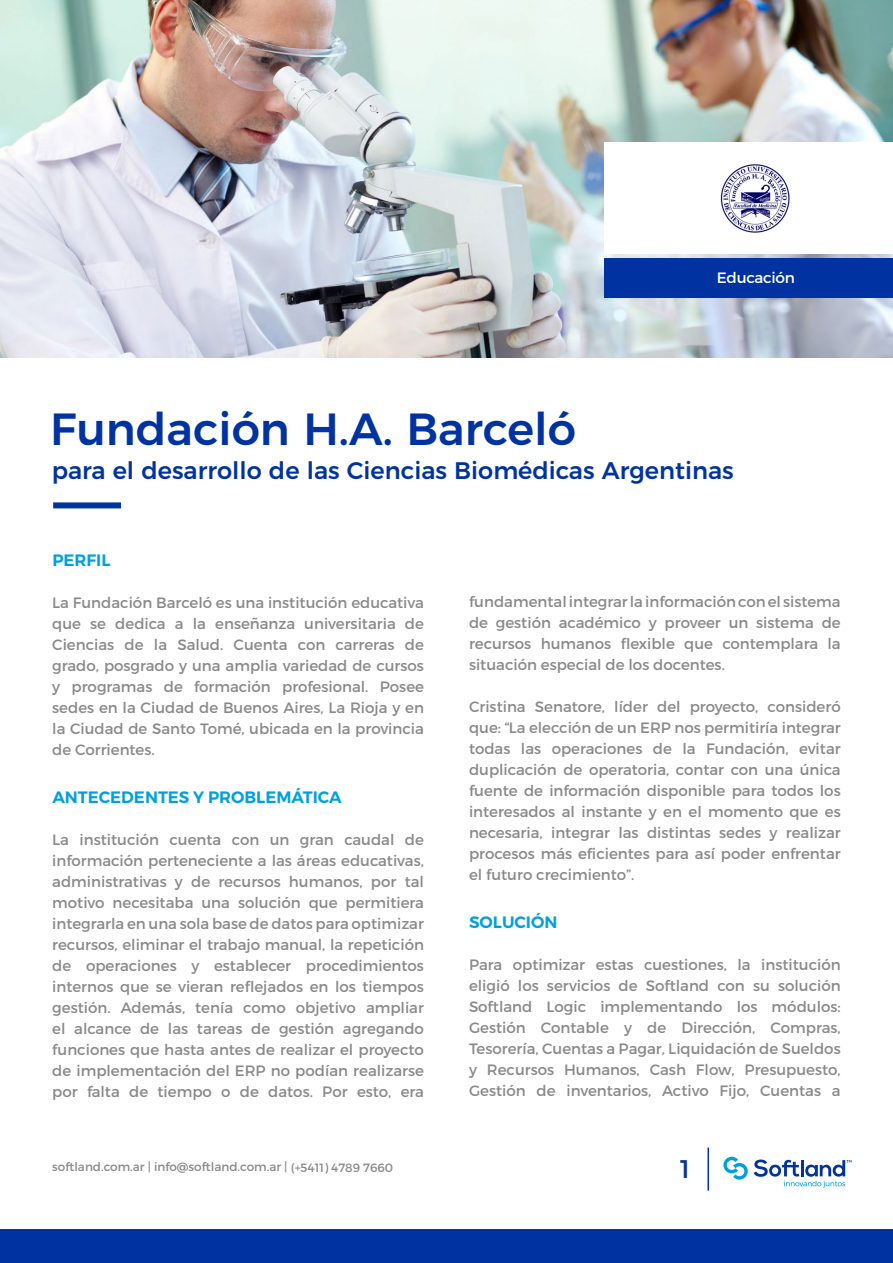
<style>
.page{position:relative;width:893px;height:1263px;background:#fff}
.page>*{position:absolute;margin:0;border:0;box-sizing:border-box;transform-origin:0 0}
.t1{font:500 45px "Montserrat";color:#0033a1}
.t2{font:25.5px "Montserrat";color:#0033a1}
.t3{font:500 24px "Montserrat";color:#0033a1}
.t4{font:600 16.5px "Montserrat";color:#00a0df}
.t5{font:15px/21px "Montserrat";color:#88898a;text-align:justify}
.t6{font:15px "Montserrat";letter-spacing:-.02em;color:#fff}
.t7{font:12px "Montserrat";color:#88898a}
</style>
<div class="page">
<hr style="left:707px;top:1147px;width:2px;height:44px;background:#0033a1">
<img style="left:0;top:0;width:893px;height:357px">
<svg style="left:723px;top:1157px;width:25px;height:22px"></svg>
<svg style="left:754px;top:1159px;width:97px;height:29px"></svg>
<div style="left:0;top:1229px;width:893px;height:34px;background:#0033a1"></div>
<div style="left:53px;top:502px;width:68px;height:6px;background:#0033a1"></div>
<div style="left:604px;top:142px;width:289px;height:112px;background:#fff"></div>
<div style="left:604px;top:258px;width:289px;height:39px;background:#0033a1"></div>
<img style="left:720px;top:164px;width:70px;height:69px">
<h1 class="t1" style="left:50px;top:393px;width:527px">Fundación H.A. Barceló</h1>
<p class="t6" style="left:717px;top:268px;width:79px">Educación</p>
<h3 class="t3" style="left:52px;top:451px;width:684px">para el desarrollo de las Ciencias Biomédicas Argentinas</h3>
<p class="t4" style="left:52px;top:550px;width:60px">PERFIL</p>
<p class="t5" style="left:52px;top:592px;width:373px">La Fundación Barceló es una institución educativa que se dedica a la enseñanza universitaria de Ciencias de la Salud. Cuenta con carreras de grado, posgrado y una amplia variedad de cursos y programas de formación profesional. Posee sedes en la Ciudad de Buenos Aires, La Rioja y en la Ciudad de Santo Tomé, ubicada en la provincia de Corrientes.</p>
<p class="t4" style="left:52px;top:787px;width:291px">ANTECEDENTES Y PROBLEMÁTICA</p>
<p class="t5" style="left:52px;top:829px;width:373px">La institución cuenta con un gran caudal de información perteneciente a las áreas educativas, administrativas y de recursos humanos, por tal motivo necesitaba una solución que permitiera integrarla en una sola base de datos para optimizar recursos, eliminar el trabajo manual, la repetición de operaciones y establecer procedimientos internos que se vieran reflejados en los tiempos gestión. Además, tenía como objetivo ampliar el alcance de las tareas de gestión agregando funciones que hasta antes de realizar el proyecto de implementación del ERP no podían realizarse por falta de tiempo o de datos. Por esto, era</p>
<p class="t7" style="left:52px;top:1160px;width:342px">softland.com.ar | info@softland.com.ar | (+5411) 4789 7660</p>
<p class="t5" style="left:469px;top:591px;width:373px">fundamental integrar la información con el sistema de gestión académico y proveer un sistema de recursos humanos flexible que contemplara la situación especial de los docentes.</p>
<p class="t5" style="left:469px;top:696px;width:373px">Cristina Senatore, líder del proyecto, consideró que: “La elección de un ERP nos permitiría integrar todas las operaciones de la Fundación, evitar duplicación de operatoria, contar con una única fuente de información disponible para todos los interesados al instante y en el momento que es necesaria, integrar las distintas sedes y realizar procesos más eficientes para así poder enfrentar el futuro crecimiento”.</p>
<p class="t4" style="left:469px;top:911px;width:90px">SOLUCIÓN</p>
<p class="t5" style="left:469px;top:954px;width:373px">Para optimizar estas cuestiones, la institución eligió los servicios de Softland con su solución Softland Logic implementando los módulos:<br>Gestión Contable y de Dirección, Compras, Tesorería, Cuentas a Pagar, Liquidación de Sueldos y Recursos Humanos, Cash Flow, Presupuesto, Gestión de inventarios, Activo Fijo, Cuentas a</p>
<h2 class="t2" style="left:680px;top:1153px;width:11px">1</h2>
</div>
